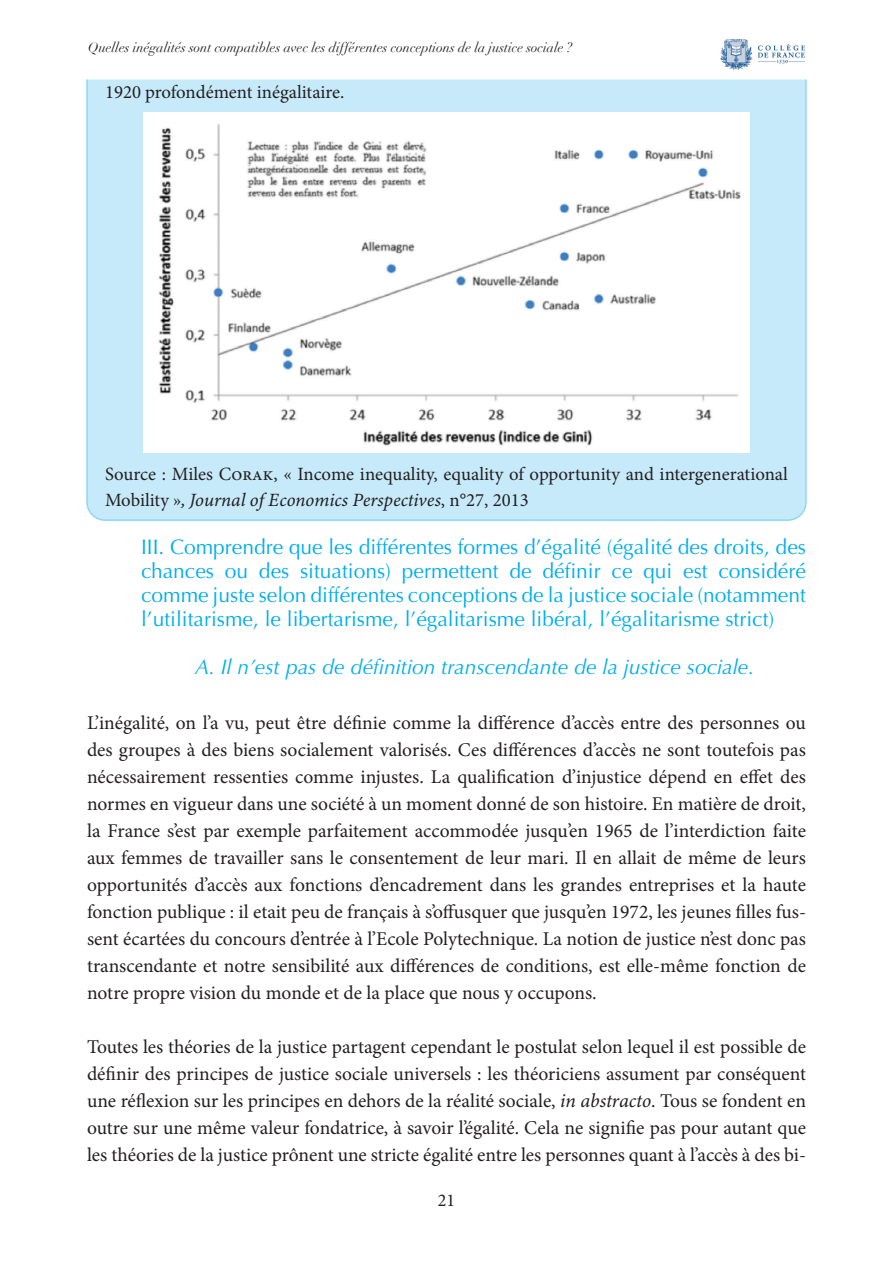
<style>
.page{position:relative;width:893px;height:1263px;background:#fff}
.page>*{position:absolute;margin:0;border:0;box-sizing:border-box;transform-origin:0 0}
.Partie{font:21px/24px "Optima";color:#00aeef;text-align:justify}
.Sous_partie{font:italic 21px "Optima";color:#00aeef}
.Texte{font:19.5px/27px "Minion Pro";color:#231f20;text-align:justify}
.Encadré{font:18.75px/25.5px "Minion Pro";color:#231f20}
.t1{font:18px "Minion Pro";color:#231f20}
.t2{font:italic 13.5px "Didot";color:#231f20}
.s1{font-family:"Minion Variable Concept";font-style:italic}
</style>
<div class="page">
<img style="left:721px;top:39px;width:84px;height:30px">
<div style="left:86px;top:79px;width:721px;height:442px;background:#c6eafa"></div>
<img style="left:144px;top:112px;width:605px;height:341px">
<p class="t2" style="left:88px;top:39px;width:486px">Quelles inégalités sont compatibles avec les différentes conceptions de la justice sociale ?</p>
<p class="Encadré" style="left:105px;top:79px;width:241px">1920 profondément inégalitaire.</p>
<p class="Encadré" style="left:105px;top:461px;width:684px">Source : Miles Corak, « Income inequality, equality of opportunity and intergenerational<br>Mobility »<span class="s1">, Journal of Economics Perspectives</span>, n°27, 2013</p>
<p class="Partie" style="left:141px;top:535px;width:666px">III. Comprendre que les différentes formes d’égalité (égalité des droits, des chances ou des situations) permettent de définir ce qui est considéré comme juste selon différentes conceptions de la justice sociale (notamment l’utilitarisme, le libertarisme, l’égalitarisme libéral, l’égalitarisme strict)</p>
<p class="Sous_partie" style="left:195px;top:654px;width:561px">A. Il n’est pas de définition transcendante de la justice sociale.</p>
<p class="Texte" style="left:87px;top:709px;width:720px">L’inégalité, on l’a vu, peut être définie comme la différence d’accès entre des personnes ou des groupes à des biens socialement valorisés. Ces différences d’accès ne sont toutefois pas nécessairement ressenties comme injustes. La qualification d’injustice dépend en effet des normes en vigueur dans une société à un moment donné de son histoire. En matière de droit, la France s’est par exemple parfaitement accommodée jusqu’en 1965 de l’interdiction faite aux femmes de travailler sans le consentement de leur mari. Il en allait de même de leurs opportunités d’accès aux fonctions d’encadrement dans les grandes entreprises et la haute fonction publique : il etait peu de français à s’offusquer que jusqu’en 1972, les jeunes filles fus&shy;sent écartées du concours d’entrée à l’Ecole Polytechnique. La notion de justice n’est donc pas transcendante et notre sensibilité aux différences de conditions, est elle-même fonction de notre propre vision du monde et de la place que nous y occupons.</p>
<p class="Texte" style="left:87px;top:1033px;width:721px">Toutes les théories de la justice partagent cependant le postulat selon lequel il est possible de définir des principes de justice sociale universels : les théoriciens assument par conséquent une réflexion sur les principes en dehors de la réalité sociale, <span class="s1">in abstracto</span>. Tous se fondent en outre sur une même valeur fondatrice, à savoir l’égalité. Cela ne signifie pas pour autant que les théories de la justice prônent une stricte égalité entre les personnes quant à l’accès à des bi-</p>
<p class="t1" style="left:438px;top:1188px;width:19px">21</p>
</div>
